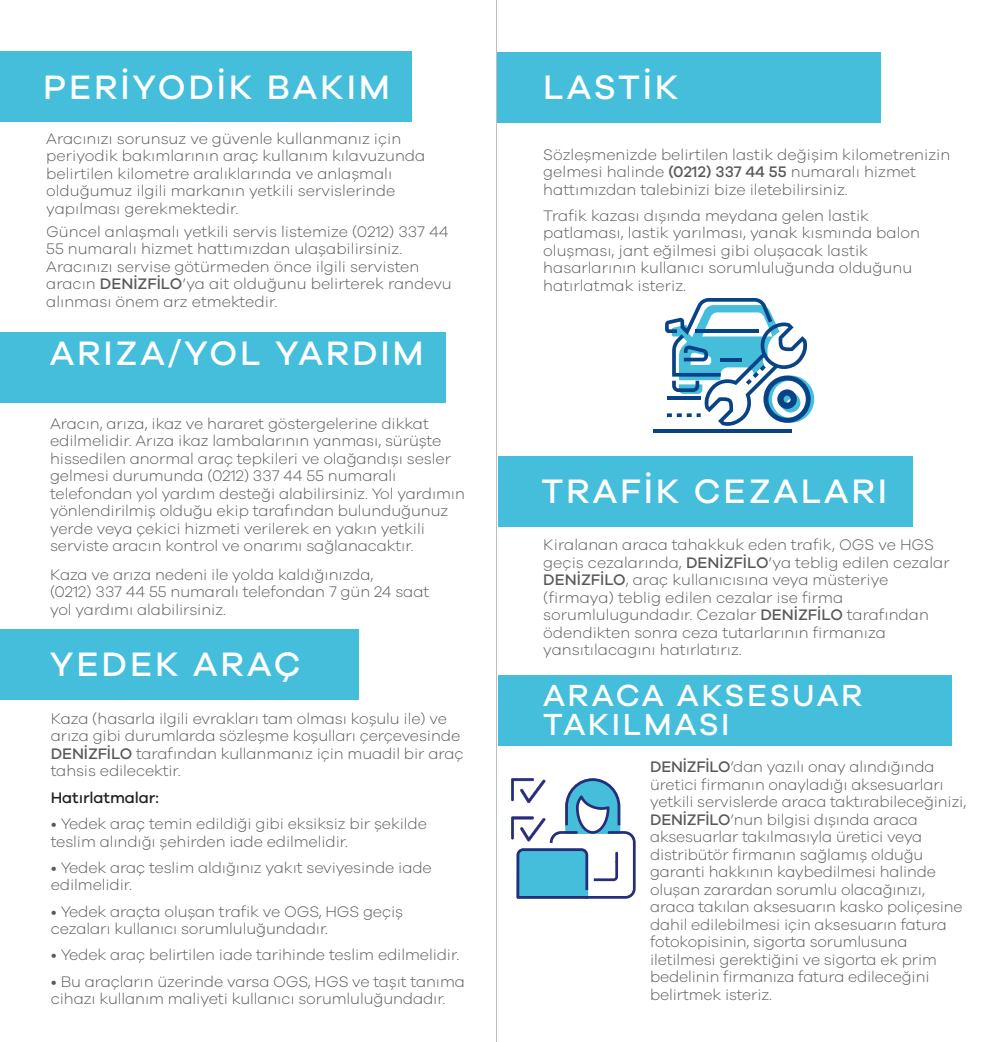
<style>
.page{position:relative;width:993px;height:1042px;background:#fff}
.page>*{position:absolute;margin:0;border:0;box-sizing:border-box;transform-origin:0 0}
.t1{font:500 35px "Galano Grotesque";letter-spacing:.08em;color:#fff}
.t2{font:500 31.5px/28.7px "Galano Grotesque";letter-spacing:.08em;color:#fff}
.t3{font:300 15.75px/17.5px "Galano Grotesque";letter-spacing:-.005em;color:#59595b}
.t4{font:500 15.75px "Galano Grotesque";letter-spacing:-.01em;color:#232020}
.s1{font-weight:500}
</style>
<div class="page">
<div style="left:0;top:51px;width:411px;height:71px;background:#44bedb"></div>
<div style="left:0;top:332px;width:445px;height:70px;background:#44bedb"></div>
<div style="left:0;top:629px;width:358px;height:70px;background:#44bedb"></div>
<div style="left:497px;top:52px;width:383px;height:70px;background:#44bedb"></div>
<div style="left:498px;top:456px;width:414px;height:70px;background:#44bedb"></div>
<div style="left:498px;top:675px;width:453px;height:71px;background:#44bedb"></div>
<hr style="left:496px;top:0;width:1px;height:1042px;background:#bdbfc1">
<hr style="left:653px;top:429px;width:138px;height:4px;background:#094387">
<svg style="left:665px;top:298px;width:149px;height:128px"></svg>
<svg style="left:511px;top:778px;width:124px;height:120px"></svg>
<h1 class="t1" style="left:43px;top:66px;width:348px">PERİYODİK BAKIM</h1>
<p class="t3" style="left:46px;top:129px;width:380px">Aracınızı sorunsuz ve güvenle kullanmanız için periyodik bakımlarının araç kullanım kılavuzunda belirtilen kilometre aralıklarında ve anlaşmalı olduğumuz ilgili markanın yetkili servislerinde yapılması gerekmektedir.</p>
<p class="t3" style="left:46px;top:222px;width:407px">Güncel anlaşmalı yetkili servis listemize (0212) 337 44<br>55 numaralı hizmet hattımızdan ulaşabilirsiniz.<br>Aracınızı servise götürmeden önce ilgili servisten aracın <span class="s1">DENİZFİLO</span>’ya ait olduğunu belirterek randevu alınması önem arz etmektedir.</p>
<h1 class="t1" style="left:50px;top:332px;width:375px">ARIZA/YOL YARDIM</h1>
<p class="t3" style="left:50px;top:414px;width:416px">Aracın, arıza, ikaz ve hararet göstergelerine dikkat edilmelidir. Arıza ikaz lambalarının yanması, sürüşte hissedilen anormal araç tepkileri ve olağandışı sesler gelmesi durumunda (0212) 337 44 55 numaralı telefondan yol yardım desteği alabilirsiniz. Yol yardımın yönlendirilmiş olduğu ekip tarafından bulunduğunuz yerde veya çekici hizmeti verilerek en yakın yetkili serviste aracın kontrol ve onarımı sağlanacaktır.</p>
<p class="t3" style="left:50px;top:565px;width:380px">Kaza ve arıza nedeni ile yolda kaldığınızda,<br>(0212) 337 44 55 numaralı telefondan 7 gün 24 saat yol yardımı alabilirsiniz.</p>
<h1 class="t1" style="left:50px;top:643px;width:252px">YEDEK ARAÇ</h1>
<p class="t3" style="left:51px;top:709px;width:414px">Kaza (hasarla ilgili evrakları tam olması koşulu ile) ve arıza gibi durumlarda sözleşme koşulları çerçevesinde <span class="s1">DENİZFİLO</span> tarafından kullanmanız için muadil bir araç tahsis edilecektir.</p>
<p class="t4" style="left:51px;top:788px;width:110px">Hatırlatmalar:</p>
<p class="t3" style="left:51px;top:814px;width:377px">• Yedek araç temin edildiği gibi eksiksiz bir şekilde teslim alındığı şehirden iade edilmelidir.</p>
<p class="t3" style="left:51px;top:858px;width:382px">• Yedek araç teslim aldığınız yakıt seviyesinde iade edilmelidir.</p>
<p class="t3" style="left:51px;top:902px;width:354px">• Yedek araçta oluşan trafik ve OGS, HGS geçiş cezaları kullanıcı sorumluluğundadır.</p>
<p class="t3" style="left:51px;top:945px;width:410px">• Yedek araç belirtilen iade tarihinde teslim edilmelidir.</p>
<p class="t3" style="left:51px;top:972px;width:415px">• Bu araçların üzerinde varsa OGS, HGS ve taşıt tanıma cihazı kullanım maliyeti kullanıcı sorumluluğundadır.</p>
<h1 class="t1" style="left:543px;top:66px;width:137px">LASTİK</h1>
<p class="t3" style="left:543px;top:145px;width:408px">Sözleşmenizde belirtilen lastik değişim kilometrenizin gelmesi halinde <span class="s1">(0212) 337 44 55</span> numaralı hizmet hattımızdan talebinizi bize iletebilirsiniz.</p>
<p class="t3" style="left:543px;top:206px;width:378px">Trafik kazası dışında meydana gelen lastik patlaması, lastik yarılması, yanak kısmında balon oluşması, jant eğilmesi gibi oluşacak lastik hasarlarının kullanıcı sorumluluğunda olduğunu hatırlatmak isteriz.</p>
<h1 class="t1" style="left:541px;top:471px;width:347px">TRAFİK CEZALARI</h1>
<p class="t3" style="left:543px;top:535px;width:408px">Kiralanan araca tahakkuk eden trafik, OGS ve HGS geçis cezalarında, <span class="s1">DENİZFİLO</span>’ya teblig edilen cezalar <span class="s1">DENİZFİLO</span>, araç kullanıcısına veya müsteriye (firmaya) teblig edilen cezalar ise firma sorumlulugundadır. Cezalar <span class="s1">DENİZFİLO</span> tarafından ödendikten sonra ceza tutarlarının firmanıza yansıtılacagını hatırlatırız.</p>
<h2 class="t2" style="left:543px;top:680px;width:321px">ARACA AKSESUAR<br>TAKILMASI</h2>
<p class="t3" style="left:650px;top:758px;width:317px"><span class="s1">DENİZFİLO</span>’dan yazılı onay alındığında üretici firmanın onayladığı aksesuarları yetkili servislerde araca taktırabileceğinizi, <span class="s1">DENİZFİLO</span>’nun bilgisi dışında araca aksesuarlar takılmasıyla üretici veya distribütör firmanın sağlamış olduğu garanti hakkının kaybedilmesi halinde oluşan zarardan sorumlu olacağınızı, araca takılan aksesuarın kasko poliçesine dahil edilebilmesi için aksesuarın fatura fotokopisinin, sigorta sorumlusuna iletilmesi gerektiğini ve sigorta ek prim bedelinin firmanıza fatura edileceğini belirtmek isteriz.</p>
</div>
